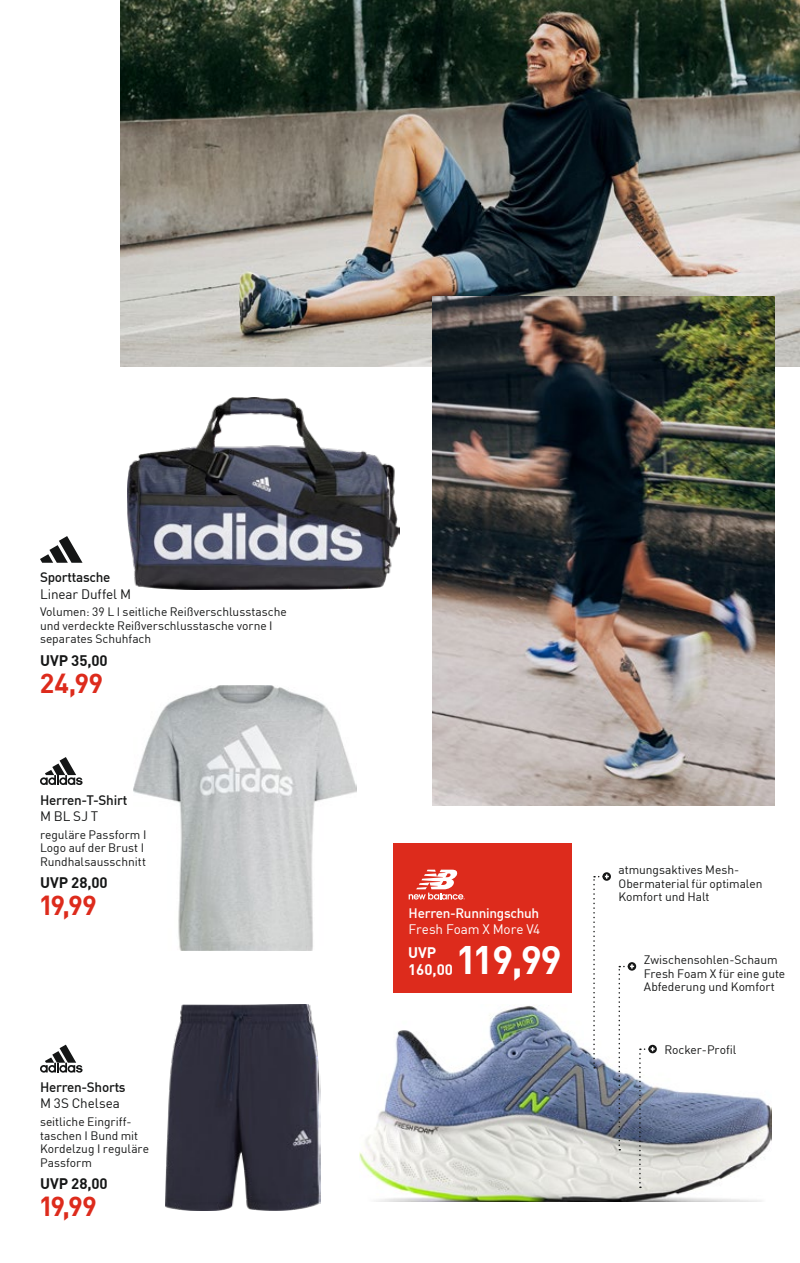
<style>
.page{position:relative;width:800px;height:1263px;background:#fff}
.page>*{position:absolute;margin:0;border:0;box-sizing:border-box;transform-origin:0 0}
.t1{font:700 39px "FFDIN Profor IIC";color:#fff}
.t2{font:700 27px "FFDIN Profor IIC";letter-spacing:-.005em;color:#dd2b1c}
.t3{font:700 15px "FFDIN Profor IIC";letter-spacing:.005em;color:#151616}
.t4{font:700 15px/16.5px "FFDIN Profor IIC";color:#fff}
.t5{font:500 13.5px "FFDIN Profor IIC";letter-spacing:-.02em;color:#151616}
.t6{font:13.5px "FFDIN Profor IIC";letter-spacing:-.005em;color:#151616}
.t7{font:500 13.5px "FFDIN Profor IIC";letter-spacing:-.02em;color:#fff}
.t8{font:13.5px "FFDIN Profor IIC";letter-spacing:-.01em;color:#fff}
.t9{font:12px/13.5px "FFDIN Profor IIC";letter-spacing:-.005em;color:#151616}
</style>
<div class="page">
<img style="left:133px;top:686px;width:223px;height:264px">
<img style="left:121px;top:0;width:678px;height:366px">
<img style="left:432px;top:296px;width:342px;height:510px">
<svg style="left:40px;top:757px;width:42px;height:28px"></svg>
<svg style="left:40px;top:536px;width:42px;height:27px"></svg>
<svg style="left:40px;top:1045px;width:42px;height:28px"></svg>
<img style="left:127px;top:397px;width:272px;height:193px">
<img style="left:166px;top:1004px;width:155px;height:207px">
<img style="left:359px;top:1005px;width:412px;height:196px">
<svg style="left:618px;top:962px;width:38px;height:226px"></svg>
<svg style="left:593px;top:872px;width:17px;height:196px"></svg>
<div style="left:393px;top:843px;width:178px;height:150px;background:#dd2b1c"></div>
<svg style="left:408px;top:870px;width:57px;height:30px"></svg>
<p class="t5" style="left:40px;top:567px;width:72px">Sporttasche</p>
<p class="t6" style="left:40px;top:583px;width:93px">Linear Duffel M</p>
<p class="t9" style="left:40px;top:604px;width:248px">Volumen: 39 L I seitliche Reißverschlusstasche und verdeckte Reißverschlusstasche vorne I separates Schuhfach</p>
<p class="t3" style="left:40px;top:649px;width:69px">UVP 35,00</p>
<h2 class="t2" style="left:40px;top:662px;width:64px">24,99</h2>
<p class="t5" style="left:40px;top:789px;width:89px">Herren-T-Shirt</p>
<p class="t6" style="left:40px;top:806px;width:60px">M BL SJ T</p>
<p class="t9" style="left:40px;top:827px;width:108px">reguläre Passform I<br>Logo auf der Brust I<br>Rundhalsausschnitt</p>
<p class="t3" style="left:40px;top:871px;width:69px">UVP 28,00</p>
<h2 class="t2" style="left:40px;top:884px;width:58px">19,99</h2>
<p class="t5" style="left:40px;top:1077px;width:87px">Herren-Shorts</p>
<p class="t6" style="left:40px;top:1093px;width:81px">M 3S Chelsea</p>
<p class="t9" style="left:40px;top:1114px;width:110px">seitliche Eingriff&shy;taschen I Bund mit<br>Kordelzug I reguläre<br>Passform</p>
<p class="t3" style="left:40px;top:1172px;width:69px">UVP 28,00</p>
<h2 class="t2" style="left:40px;top:1185px;width:58px">19,99</h2>
<p class="t7" style="left:408px;top:903px;width:132px">Herren-Runningschuh</p>
<p class="t8" style="left:408px;top:919px;width:133px">Fresh Foam X More V4</p>
<h1 class="t1" style="left:456px;top:929px;width:107px">119,99</h1>
<p class="t4" style="left:408px;top:944px;width:46px">UVP<br>160,00</p>
<p class="t9" style="left:618px;top:862px;width:145px">atmungsaktives Mesh-<br>Obermaterial für optimalen<br>Komfort und Halt</p>
<p class="t9" style="left:643px;top:952px;width:143px">Zwischensohlen-Schaum<br>Fresh Foam X für eine gute<br>Abfederung und Komfort</p>
<p class="t9" style="left:664px;top:1042px;width:73px">Rocker-Profil</p>
</div>
